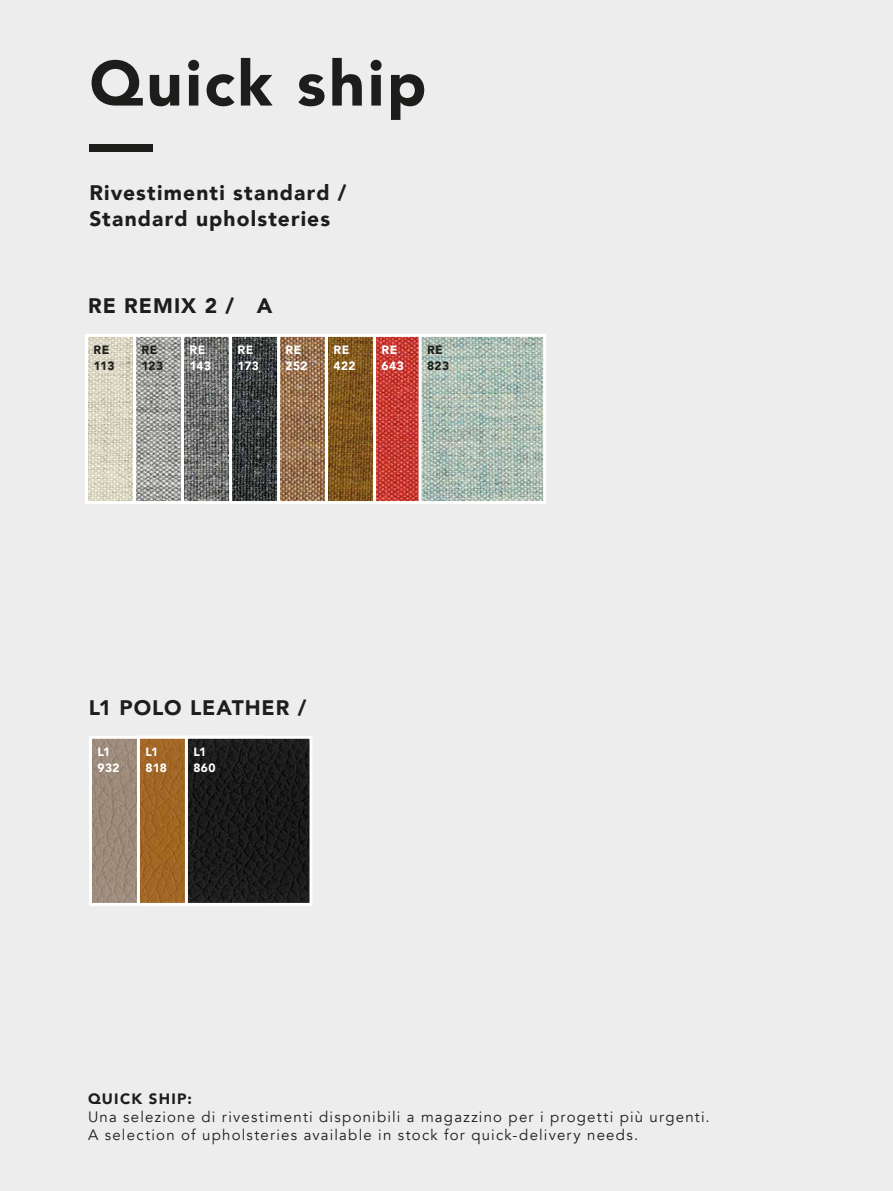
<style>
.page{position:relative;width:893px;height:1191px;background:#ededed}
.page>*{position:absolute;margin:0;border:0;box-sizing:border-box;transform-origin:0 0}
.t1{font:900 63px/58.5px "Avenir";letter-spacing:.045em;color:#1d1d1b}
.t2{font:900 21px/25.5px "Avenir";letter-spacing:.05em;color:#1d1d1b}
.t3{font:15px/18px "Avenir";letter-spacing:.08em;color:#1d1d1b}
.t4{font:900 15px "Avenir";letter-spacing:.085em;color:#1d1d1b}
.t5{font:900 12px/15.8px "Avenir";letter-spacing:.035em;color:#fff}
.t6{font:900 12px/15.8px "Avenir";letter-spacing:.035em;color:#1d1d1b}
</style>
<div class="page">
<img style="left:89px;top:338px;width:44px;height:162px">
<div style="left:85px;top:334px;width:128px;height:170px;border:3px solid #fff"></div>
<img style="left:137px;top:338px;width:44px;height:162px">
<div style="left:133px;top:334px;width:128px;height:170px;border:3px solid #fff"></div>
<img style="left:185px;top:338px;width:44px;height:162px">
<div style="left:181px;top:334px;width:128px;height:170px;border:3px solid #fff"></div>
<img style="left:233px;top:338px;width:44px;height:162px">
<div style="left:229px;top:334px;width:128px;height:170px;border:3px solid #fff"></div>
<img style="left:281px;top:338px;width:44px;height:162px">
<div style="left:277px;top:334px;width:128px;height:170px;border:3px solid #fff"></div>
<img style="left:329px;top:338px;width:44px;height:162px">
<div style="left:325px;top:334px;width:128px;height:170px;border:3px solid #fff"></div>
<img style="left:377px;top:338px;width:42px;height:162px">
<div style="left:373px;top:334px;width:128px;height:170px;border:3px solid #fff"></div>
<img style="left:423px;top:338px;width:119px;height:162px">
<div style="left:419px;top:334px;width:127px;height:170px;border:3px solid #fff"></div>
<img style="left:93px;top:740px;width:44px;height:162px">
<div style="left:89px;top:736px;width:128px;height:170px;border:3px solid #fff"></div>
<img style="left:141px;top:740px;width:44px;height:162px">
<div style="left:137px;top:736px;width:128px;height:170px;border:3px solid #fff"></div>
<img style="left:189px;top:740px;width:119px;height:162px">
<div style="left:185px;top:736px;width:127px;height:170px;border:3px solid #fff"></div>
<h1 class="t1" style="left:89px;top:53px;width:338px">Quick ship —</h1>
<h2 class="t2" style="left:89px;top:179px;width:259px">Rivestimenti standard /<br>Standard upholsteries</h2>
<h2 class="t2" style="left:88px;top:292px;width:186px">RE REMIX 2 / A</h2>
<p class="t6" style="left:94px;top:342px;width:22px">RE<br>113</p>
<p class="t6" style="left:429px;top:342px;width:24px">RE<br>223</p>
<p class="t6" style="left:142px;top:342px;width:23px">RE<br>123</p>
<p class="t5" style="left:190px;top:342px;width:23px">RE<br>143</p>
<p class="t5" style="left:237px;top:342px;width:23px">RE<br>173</p>
<p class="t5" style="left:285px;top:342px;width:24px">RE<br>252</p>
<p class="t5" style="left:333px;top:342px;width:24px">RE<br>422</p>
<p class="t5" style="left:381px;top:342px;width:24px">RE<br>643</p>
<p class="t6" style="left:427px;top:342px;width:24px">RE<br>823</p>
<h2 class="t2" style="left:89px;top:694px;width:219px">L1 POLO LEATHER /</h2>
<p class="t5" style="left:193px;top:744px;width:24px">L1<br>860</p>
<p class="t5" style="left:97px;top:744px;width:24px">L1<br>932</p>
<p class="t5" style="left:145px;top:744px;width:23px">L1<br>818</p>
<p class="t4" style="left:88px;top:1085px;width:106px">QUICK SHIP:</p>
<p class="t3" style="left:88px;top:1108px;width:623px">Una selezione di rivestimenti disponibili a magazzino per i progetti più urgenti.<br>A selection of upholsteries available in stock for quick-delivery needs.</p>
</div>
